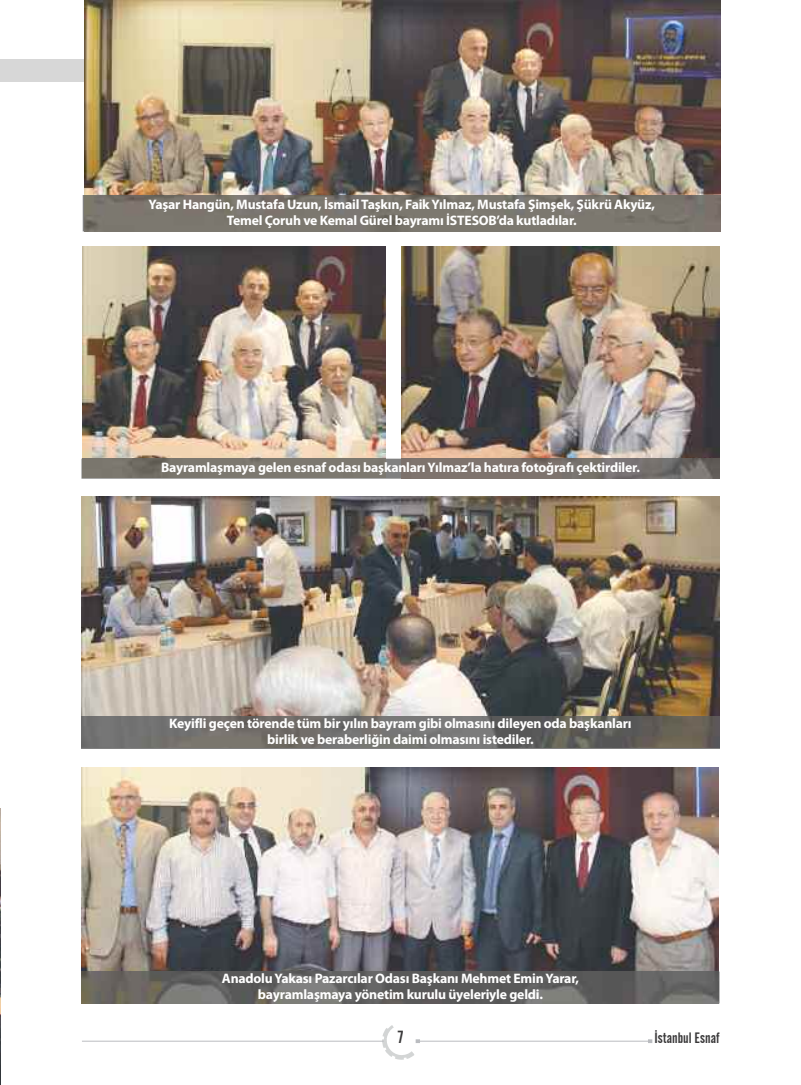
<style>
.page{position:relative;width:801px;height:1085px;background:#fff}
.page>*{position:absolute;margin:0;border:0;box-sizing:border-box;transform-origin:0 0}
.t1{font:17.5px "Alternate Gothic No 2 BT";color:#393839}
.t2{font:15px "Alternate Gothic No 2 BT";color:#393839}
.t3{font:700 13.75px/16.2px "Myriad Pro";letter-spacing:-.015em;color:#fff;text-align:center}
</style>
<div class="page">
<hr style="left:82px;top:1040px;width:302px;height:1px;background:#babcc0">
<hr style="left:419px;top:1040px;width:231px;height:1px;background:#babcc0">
<svg style="left:370px;top:1025px;width:64px;height:35px"></svg>
<div style="left:0;top:59px;width:720px;height:22px;background:#d7d7d7"></div>
<img style="left:0;top:808px;width:1px;height:276px">
<img style="left:81px;top:767px;width:637px;height:204px">
<img style="left:81px;top:971px;width:637px;height:32px">
<img style="left:84px;top:0;width:637px;height:195px">
<img style="left:84px;top:195px;width:637px;height:36px">
<img style="left:83px;top:246px;width:303px;height:212px">
<img style="left:402px;top:246px;width:317px;height:212px">
<img style="left:81px;top:496px;width:638px;height:220px">
<hr style="left:81px;top:747px;width:638px;height:1px;background:#808080">
<img style="left:81px;top:716px;width:638px;height:31px">
<svg style="left:81px;top:458px;width:321px;height:20px"></svg>
<img style="left:83px;top:458px;width:303px;height:19px">
<img style="left:402px;top:458px;width:317px;height:20px">
<p class="t3" style="left:148px;top:197px;width:508px">Yaşar Hangün, Mustafa Uzun, İsmailTaşkın, FaikYılmaz, Mustafa Şimşek, Şükrü Akyüz,<br>Temel Çoruh ve Kemal Gürel bayramı İSTESOB’da kutladılar.</p>
<p class="t3" style="left:161px;top:460px;width:480px">Bayramlaşmaya gelen esnaf odası başkanlarıYılmaz’la hatıra fotoğrafı çektirdiler.</p>
<p class="t3" style="left:169px;top:716px;width:464px">Keyifli geçen törende tüm bir yılın bayram gibi olmasını dileyen oda başkanları birlik ve beraberliğin daimi olmasını istediler.</p>
<p class="t3" style="left:222px;top:970px;width:358px">AnadoluYakası Pazarcılar Odası Başkanı Mehmet EminYarar, bayramlaşmaya yönetim kurulu üyeleriyle geldi.</p>
<p class="t1" style="left:398px;top:1027px;width:7px">7</p>
<p class="t2" style="left:654px;top:1028px;width:67px">İstanbul Esnaf</p>
</div>
